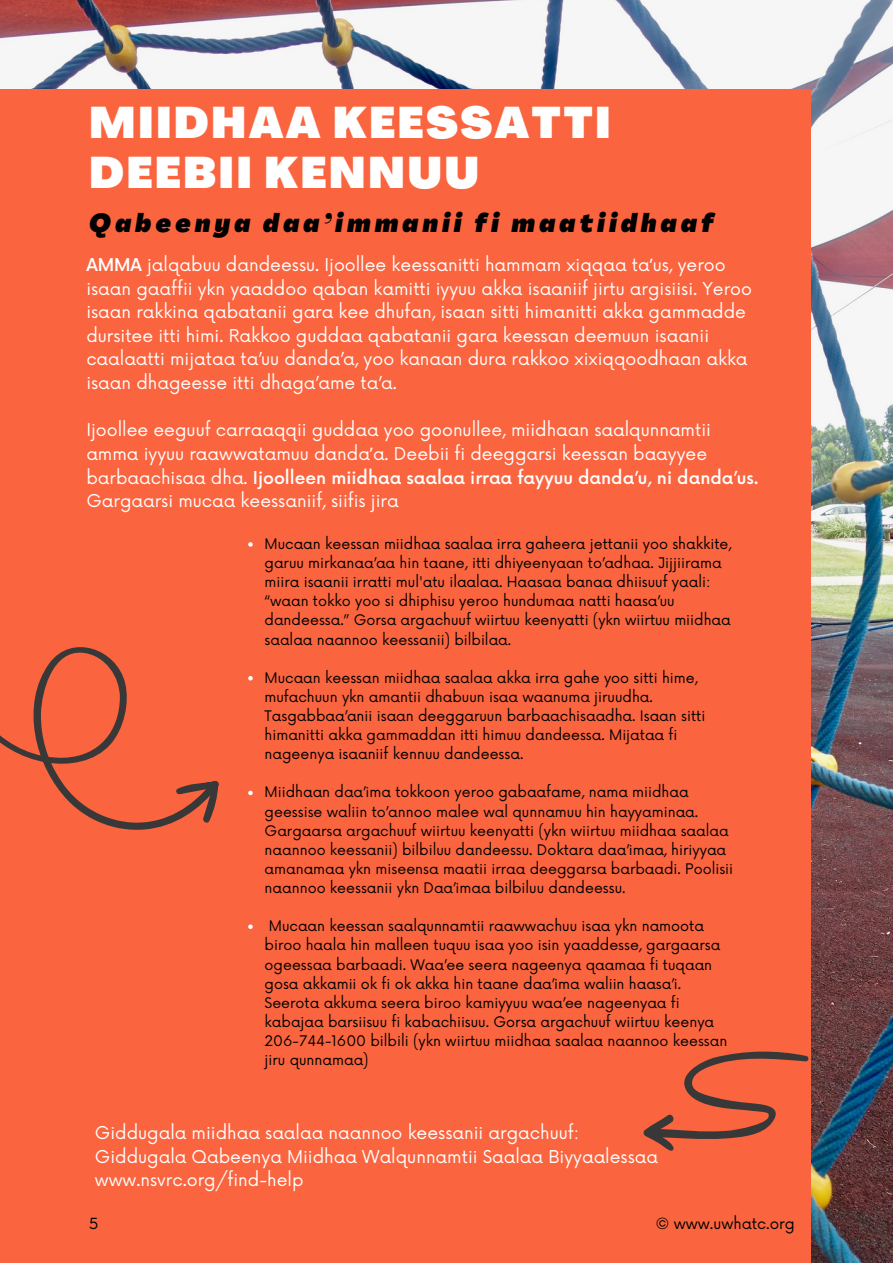
<style>
.page{position:relative;width:893px;height:1264px;background:#fff}
.page>*{position:absolute;margin:0;border:0;box-sizing:border-box;transform-origin:0 0}
.t1{font:900 43.5px/49.5px "Agrandir";letter-spacing:.055em;color:#fff}
.t2{font:italic 900 25.5px "Agrandir";letter-spacing:.175em;color:#000}
.t3{font:17.25px/23.5px "Now";color:#fff}
.t4{font:15px "Now";color:#000}
.t5{font:14.25px/19px "Now";color:#000}
.s1{font-weight:500}
.s2{font-family:"Noto Sans"}
</style>
<div class="page">
<img style="left:0;top:0;width:892px;height:1262px">
<div style="left:0;top:89px;width:810px;height:1173px;background:#fa643f"></div>
<svg style="left:0;top:647px;width:174px;height:183px"></svg>
<svg style="left:174px;top:781px;width:45px;height:42px"></svg>
<svg style="left:248px;top:542px;width:5px;height:4px"></svg>
<svg style="left:248px;top:676px;width:5px;height:4px"></svg>
<svg style="left:248px;top:790px;width:5px;height:5px"></svg>
<svg style="left:248px;top:924px;width:5px;height:5px"></svg>
<svg style="left:643px;top:1051px;width:165px;height:99px"></svg>
<h1 class="t1" style="left:89px;top:102px;width:523px">MIIDHAA KEESSATTI<br>DEEBII KENNUU</h1>
<h2 class="t2" style="left:89px;top:213px;width:626px">Qabeenya daa’immanii fi maatiidhaaf</h2>
<p class="t3" style="left:86px;top:254px;width:667px"><span class="s1">AMMA</span> jalqabuu dandeessu. Ijoollee keessanitti hammam xiqqaa ta<span class="s2">ʼ</span>us, yeroo isaan gaaffii ykn yaaddoo qaban kamitti iyyuu akka isaaniif jirtu argisiisi. Yeroo isaan rakkina qabatanii gara kee dhufan, isaan sitti himanitti akka gammadde dursitee itti himi. Rakkoo guddaa qabatanii gara keessan deemuun isaanii caalaatti mijataa ta’uu danda’a, yoo kanaan dura rakkoo xixiqqoodhaan akka isaan dhageesse itti dhaga’ame ta’a.</p>
<p class="t3" style="left:86px;top:419px;width:673px">Ijoollee eeguuf carraaqqii guddaa yoo goonullee, miidhaan saalqunnamtii amma iyyuu raawwatamuu danda<span class="s2">ʼ</span>a. Deebii fi deeggarsi keessan baayyee barbaachisaa dha. <span class="s1">Ijoolleen miidhaa saalaa irraa fayyuu danda’u, ni danda’us.<br></span>Gargaarsi mucaa keessaniif, siifis jira</p>
<p class="t5" style="left:264px;top:535px;width:468px">Mucaan keessan miidhaa saalaa irra gaheera jettanii yoo shakkite, garuu mirkanaa’aa hin taane, itti dhiyeenyaan to’adhaa. Jijjiirama miira isaanii irratti mul'atu ilaalaa. Haasaa banaa dhiisuuf yaali: “waan tokko yoo si dhiphisu yeroo hundumaa natti haasa’uu dandeessa.” Gorsa argachuuf wiirtuu keenyatti (ykn wiirtuu miidhaa saalaa naannoo keessanii) bilbilaa.</p>
<p class="t5" style="left:264px;top:668px;width:442px">Mucaan keessan miidhaa saalaa akka irra gahe yoo sitti hime, mufachuun ykn amantii dhabuun isaa waanuma jiruudha.<br>Tasgabbaa’anii isaan deeggaruun barbaachisaadha. Isaan sitti himanitti akka gammaddan itti himuu dandeessa. Mijataa fi nageenya isaaniif kennuu dandeessa.</p>
<p class="t5" style="left:264px;top:783px;width:470px">Miidhaan daa’ima tokkoon yeroo gabaafame, nama miidhaa geessise waliin to’annoo malee wal qunnamuu hin hayyaminaa.<br>Gargaarsa argachuuf wiirtuu keenyatti (ykn wiirtuu miidhaa saalaa naannoo keessanii) bilbiluu dandeessu. Doktara daa’imaa, hiriyyaa amanamaa ykn miseensa maatii irraa deeggarsa barbaadi. Poolisii naannoo keessanii ykn Daa’imaa bilbiluu dandeessu.</p>
<p class="t5" style="left:264px;top:917px;width:464px;text-indent:4px">Mucaan keessan saalqunnamtii raawwachuu isaa ykn namoota biroo haala hin malleen tuquu isaa yoo isin yaaddesse, gargaarsa ogeessaa barbaadi. Waa’ee seera nageenya qaamaa fi tuqaan gosa akkamii ok fi ok akka hin taane daa’ima waliin haasa’i.<br>Seerota akkuma seera biroo kamiyyuu waa’ee nageenyaa fi kabajaa barsiisuu fi kabachiisuu. Gorsa argachuuf wiirtuu keenya 206-744-1600 bilbili (ykn wiirtuu miidhaa saalaa naannoo keessan jiru qunnamaa)</p>
<p class="t3" style="left:95px;top:1121px;width:564px">Giddugala miidhaa saalaa naannoo keessanii argachuuf:<br>Giddugala Qabeenya Miidhaa Walqunnamtii Saalaa Biyyaalessaa www.nsvrc.org/find-help</p>
<p class="t4" style="left:655px;top:1215px;width:140px">© www.uwhatc.org</p>
<p class="t4" style="left:89px;top:1215px;width:11px">5</p>
</div>
